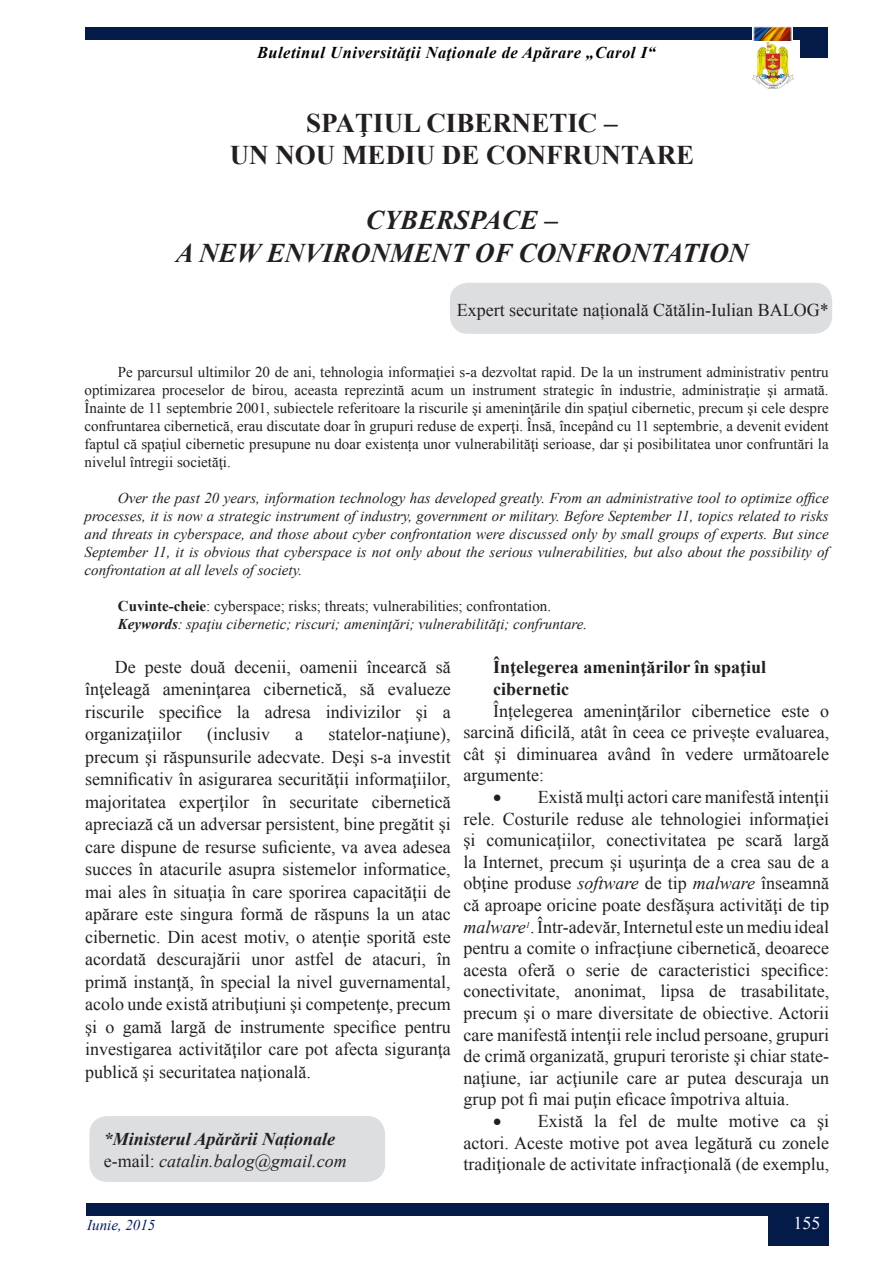
<style>
.page{position:relative;width:893px;height:1263px;background:#fff}
.page>*{position:absolute;margin:0;border:0;box-sizing:border-box;transform-origin:0 0}
.Heading_1{font:700 27px "Times New Roman";color:#231f20}
.Heading_1-2{font:italic 700 27px "Times New Roman";color:#231f20}
.Normal__Web{font:18px/21.6px "Times New Roman";color:#231f20;text-align:justify}
.Plain_Text{font:700 18px "Times New Roman";color:#231f20}
.t1{font:italic 18px "Times New Roman";color:#231f20}
.t2{font:italic 700 18px "Times New Roman";color:#231f20}
.t3{font:18px "Times New Roman";color:#fff}
.t4{font:italic 700 16.5px "Times New Roman";letter-spacing:.03em;color:#000103}
.t5{font:15px/18px "Times New Roman";color:#231f20;text-align:justify}
.t6{font:italic 15px/18px "Times New Roman";color:#231f20;text-align:justify}
.t7{font:italic 15px "Times New Roman";color:#001d67}
.s1{font-weight:700}
.s2{font-style:normal}
.s3{font-style:italic}
</style>
<div class="page">
<img style="left:753px;top:43px;width:40px;height:45px">
<div style="left:85px;top:27px;width:743px;height:13px;background:#041b49"></div>
<img style="left:752px;top:27px;width:40px;height:13px">
<div style="left:800px;top:36px;width:28px;height:22px;background:#041b49"></div>
<div style="left:87px;top:1203px;width:742px;height:13px;background:#041b49"></div>
<div style="left:768px;top:1216px;width:61px;height:29px;background:#041b49"></div>
<div style="left:450px;top:283px;width:382px;height:51px;background:#dddee0;border-radius:18px"></div>
<div style="left:89px;top:1116px;width:296px;height:66px;background:#dddee0;border-radius:18px"></div>
<p class="t4" style="left:257px;top:41px;width:400px">Buletinul Universităţii Naţionale de Apărare „Carol I“</p>
<p class="Heading_1" style="left:306px;top:104px;width:313px">SPAŢIUL CIBERNETIC –</p>
<p class="Heading_1" style="left:230px;top:136px;width:466px">UN NOU MEDIU DE CONFRUNTARE</p>
<p class="Heading_1-2" style="left:366px;top:201px;width:194px">CYBERSPACE –</p>
<p class="Heading_1-2" style="left:176px;top:234px;width:574px">A NEW ENVIRONMENT OF CONFRONTATION</p>
<p class="Normal__Web" style="left:457px;top:298px;width:373px">Expert securitate națională Cătălin-Iulian BALOG*</p>
<p class="t5" style="left:85px;top:362px;width:746px;text-indent:33px">Pe parcursul ultimilor 20 de ani, tehnologia informaţiei s-a dezvoltat rapid. De la un instrument administrativ pentru optimizarea proceselor de birou, aceasta reprezintă acum un instrument strategic în industrie, administraţie şi armată.<br>Înainte de 11 septembrie 2001, subiectele referitoare la riscurile şi ameninţările din spaţiul cibernetic, precum şi cele despre confruntarea cibernetică, erau discutate doar în grupuri reduse de experţi. Însă, începând cu 11 septembrie, a devenit evident faptul că spaţiul cibernetic presupune nu doar existența unor vulnerabilităţi serioase, dar şi posibilitatea unor confruntări la nivelul întregii societăţi.</p>
<p class="t6" style="left:85px;top:488px;width:746px;text-indent:33px">Over the past 20 years, information technology has developed greatly. From an administrative tool to optimize office processes, it is now a strategic instrument of industry, government or military. Before September 11, topics related to risks and threats in cyberspace, and those about cyber confrontation were discussed only by small groups of experts. But since September 11, it is obvious that cyberspace is not only about the serious vulnerabilities, but also about the possibility of confrontation at all levels of society.</p>
<p class="t5" style="left:118px;top:596px;width:435px"><span class="s1">Cuvinte-cheie</span>: cyberspace; risks; threats; vulnerabilities; confrontation.</p>
<p class="t6" style="left:118px;top:614px;width:471px"><span class="s1">Keywords</span>: spaţiu cibernetic; riscuri; ameninţări; vulnerabilităţi; confruntare.</p>
<p class="Normal__Web" style="left:85px;top:655px;width:367px;line-height:22.5px;text-indent:30px">De peste două decenii, oamenii încearcă să înţeleagă ameninţarea cibernetică, să evalueze riscurile specifice la adresa indivizilor şi a organizaţiilor</p>
<p class="Normal__Web" style="left:85px;top:722px;width:367px;line-height:22.5px;text-indent:244px">statelor-naţiune), precum şi răspunsurile adecvate. Deşi s-a investit semnificativ în asigurarea securităţii informaţiilor, majoritatea experţilor în securitate cibernetică apreciază că un adversar persistent, bine pregătit şi care dispune de resurse suficiente, va avea adesea succes în atacurile asupra sistemelor informatice, mai ales în situaţia în care sporirea capacităţii de apărare este singura formă de răspuns la un atac cibernetic. Din acest motiv, o atenţie sporită este acordată descurajării unor astfel de atacuri, în primă instanţă, în special la nivel guvernamental, acolo unde există atribuţiuni şi competenţe, precum şi o gamă largă de instrumente specifice pentru investigarea activităţilor care pot afecta siguranţa publică şi securitatea naţională.</p>
<p class="Normal__Web" style="left:207px;top:723px;width:64px">(inclusiv</p>
<p class="Normal__Web" style="left:295px;top:723px;width:9px">a</p>
<p class="t2" style="left:104px;top:1127px;width:233px">*Ministerul Apărării Naționale</p>
<p class="t1" style="left:104px;top:1148px;width:245px"><span class="s2">e-mail:</span> catalin.balog@gmail.com</p>
<p class="Plain_Text" style="left:493px;top:654px;width:274px">Înţelegerea ameninţărilor în spaţiul</p>
<p class="Plain_Text" style="left:493px;top:676px;width:77px">cibernetic</p>
<p class="Normal__Web" style="left:463px;top:699px;width:367px;text-indent:30px">Înțelegerea ameninţărilor cibernetice este o sarcină dificilă, atât în ceea ce privește evaluarea, cât şi diminuarea având în vedere următoarele argumente:</p>
<p class="Normal__Web" style="left:463px;top:785px;width:367px;text-indent:30px">• Există mulţi actori care manifestă intenţii rele. Costurile reduse ale tehnologiei informaţiei şi comunicaţiilor, conectivitatea pe scară largă la Internet, precum şi uşurinţa de a crea sau de a obţine produse <span class="s3">software</span> de tip <span class="s3">malware</span> înseamnă că aproape oricine poate desfăşura activităţi de tip <span class="s3">malware</span><sup>1</sup>. Într-adevăr, Internetul este un mediu ideal pentru a comite o infracţiune cibernetică, deoarece acesta oferă o serie de caracteristici specifice: conectivitate, anonimat, lipsa de trasabilitate, precum şi o mare diversitate de obiective. Actorii care manifestă intenţii rele includ persoane, grupuri de crimă organizată, grupuri teroriste şi chiar state&shy;naţiune, iar acţiunile care ar putea descuraja un grup pot fi mai puţin eficace împotriva altuia.</p>
<p class="Normal__Web" style="left:463px;top:1109px;width:367px;text-indent:30px">• Există la fel de multe motive ca şi actori. Aceste motive pot avea legătură cu zonele tradiţionale de activitate infracţională (de exemplu,</p>
<p class="t7" style="left:87px;top:1215px;width:70px">Iunie, 2015</p>
<p class="t3" style="left:793px;top:1210px;width:28px">155</p>
</div>
